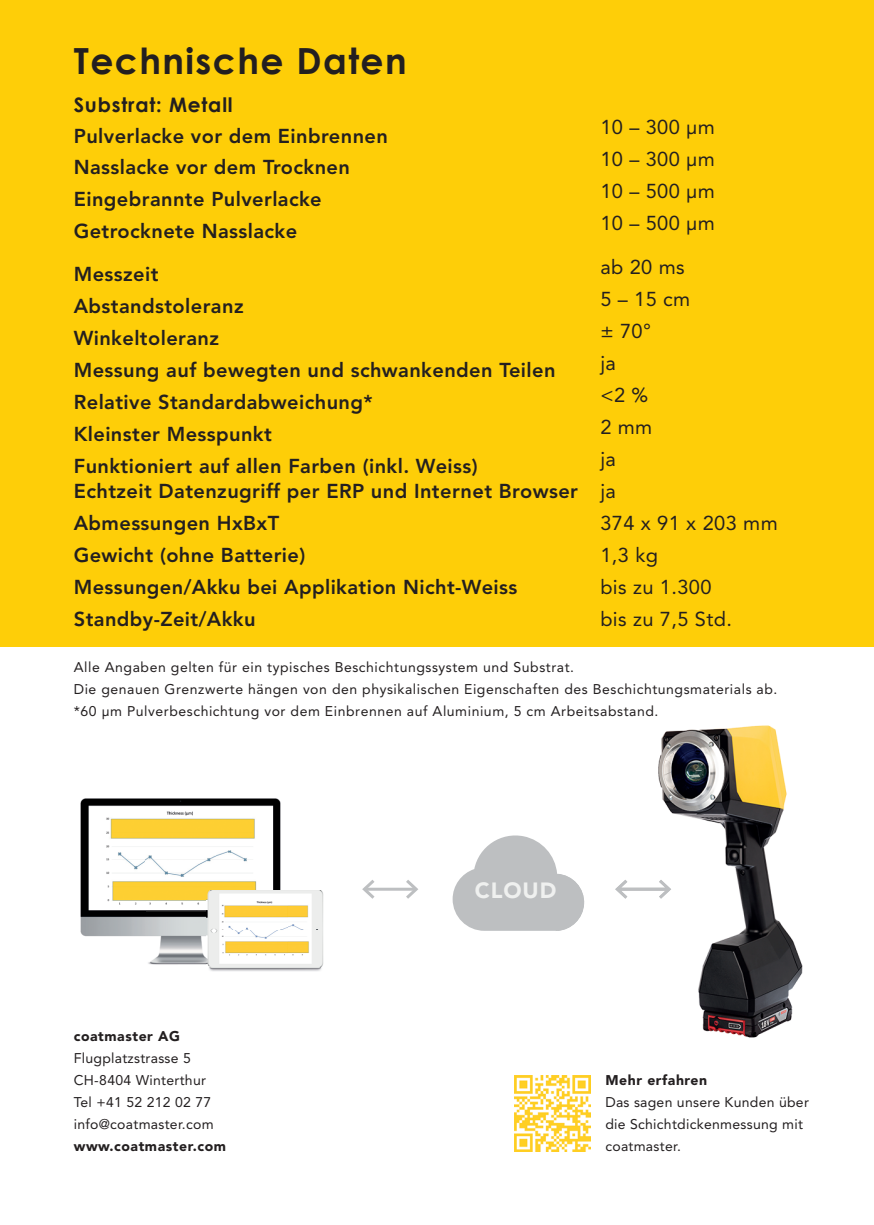
<style>
.page{position:relative;width:874px;height:1225px;background:#fff}
.page>*{position:absolute;margin:0;border:0;box-sizing:border-box;transform-origin:0 0}
.t1{font:700 36px "Century Gothic";letter-spacing:.04em;color:#231f20}
.t2{font:900 22px "Avenir";letter-spacing:.04em;color:#eff0ef}
.t3{font:800 20px/32px "Avenir";letter-spacing:.02em;color:#231f20}
.t4{font:20px/32px "Avenir";letter-spacing:.02em;color:#231f20;text-align:justify}
.t5{font:700 20px "Century Gothic";letter-spacing:.04em;color:#231f20}
.t6{font:14px/22px "Avenir";letter-spacing:.04em;color:#231f20}
.t7{font:14px/22px "Avenir";letter-spacing:.02em;color:#231f20}
.t8{font:900 14px "Avenir";letter-spacing:.04em;color:#231f20}
.s1{font-weight:400}
</style>
<div class="page">
<div style="left:0;top:0;width:873px;height:646px;background:#fece08"></div>
<hr style="left:364px;top:887px;width:52px;height:3px;background:#bdbfc1">
<svg style="left:362px;top:880px;width:15px;height:19px"></svg>
<svg style="left:402px;top:880px;width:16px;height:19px"></svg>
<svg style="left:452px;top:835px;width:105px;height:96px"></svg>
<img style="left:514px;top:1075px;width:76px;height:76px">
<img style="left:584px;top:725px;width:219px;height:312px">
<img style="left:557px;top:873px;width:27px;height:58px">
<img style="left:627px;top:887px;width:31px;height:3px">
<img style="left:614px;top:879px;width:13px;height:19px">
<img style="left:658px;top:879px;width:13px;height:19px">
<img style="left:80px;top:798px;width:201px;height:53px">
<img style="left:80px;top:851px;width:136px;height:114px">
<img style="left:216px;top:851px;width:65px;height:39px">
<img style="left:206px;top:890px;width:118px;height:81px">
<h1 class="t1" style="left:74px;top:38px;width:334px">Technische Daten</h1>
<p class="t5" style="left:74px;top:92px;width:160px">Substrat: Metall</p>
<p class="t3" style="left:74px;top:120px;width:315px">Pulverlacke vor dem Einbrennen<br>Nasslacke vor dem Trocknen<br>Eingebrannte Pulverlacke<br>Getrocknete Nasslacke</p>
<p class="t3" style="left:74px;top:258px;width:483px">Messzeit<br>Abstandstoleranz<br>Winkeltoleranz<br>Messung auf bewegten und schwankenden Teilen<br>Relative Standardabweichung*<br>Kleinster Messpunkt<br>Funktioniert auf allen Farben (inkl. Weiss)</p>
<p class="t4" style="left:600px;top:112px;width:116px">10 – 300 µm 10 – 300 µm 10 – 500 µm 10 – 500 µm</p>
<p class="t4" style="left:600px;top:251px;width:86px">ab 20 ms</p>
<p class="t4" style="left:600px;top:283px;width:91px">5 – 15 cm</p>
<p class="t4" style="left:600px;top:315px;width:52px">± 70°</p>
<p class="t4" style="left:600px;top:347px;width:17px">ja</p>
<p class="t4" style="left:600px;top:379px;width:49px">&lt;2 %</p>
<p class="t4" style="left:600px;top:411px;width:53px">2 mm</p>
<p class="t4" style="left:600px;top:443px;width:17px">ja</p>
<p class="t3" style="left:74px;top:475px;width:543px">Echtzeit Datenzugriff per ERP und Internet Browser <span class="s1">ja</span></p>
<p class="t3" style="left:74px;top:507px;width:207px">Abmessungen HxBxT</p>
<p class="t4" style="left:600px;top:507px;width:179px">374 x 91 x 203 mm</p>
<p class="t3" style="left:74px;top:539px;width:233px">Gewicht (ohne Batterie)</p>
<p class="t4" style="left:600px;top:539px;width:59px">1,3 kg</p>
<p class="t3" style="left:74px;top:571px;width:445px">Messungen/Akku bei Applikation Nicht-Weiss</p>
<p class="t4" style="left:600px;top:571px;width:113px">bis zu 1.300</p>
<p class="t3" style="left:74px;top:603px;width:183px">Standby-Zeit/Akku</p>
<p class="t4" style="left:600px;top:603px;width:133px">bis zu 7,5 Std.</p>
<p class="t6" style="left:74px;top:656px;width:704px">Alle Angaben gelten für ein typisches Beschichtungssystem und Substrat.<br>Die genauen Grenzwerte hängen von den physikalischen Eigenschaften des Beschichtungsmaterials ab. *60 µm Pulverbeschichtung vor dem Einbrennen auf Aluminium, 5 cm Arbeitsabstand.</p>
<p class="t8" style="left:74px;top:1028px;width:108px">coatmaster AG</p>
<p class="t7" style="left:74px;top:1047px;width:141px">Flugplatzstrasse 5<br>CH-8404 Winterthur<br>Tel +41 52 212 02 77 info@coatmaster.com</p>
<p class="t8" style="left:74px;top:1137px;width:154px">www.coatmaster.com</p>
<p class="t2" style="left:474px;top:877px;width:83px">CLOUD</p>
<p class="t8" style="left:605px;top:1072px;width:103px">Mehr erfahren</p>
<p class="t7" style="left:605px;top:1091px;width:205px">Das sagen unsere Kunden über die Schichtdickenmessung mit coatmaster.</p>
</div>
